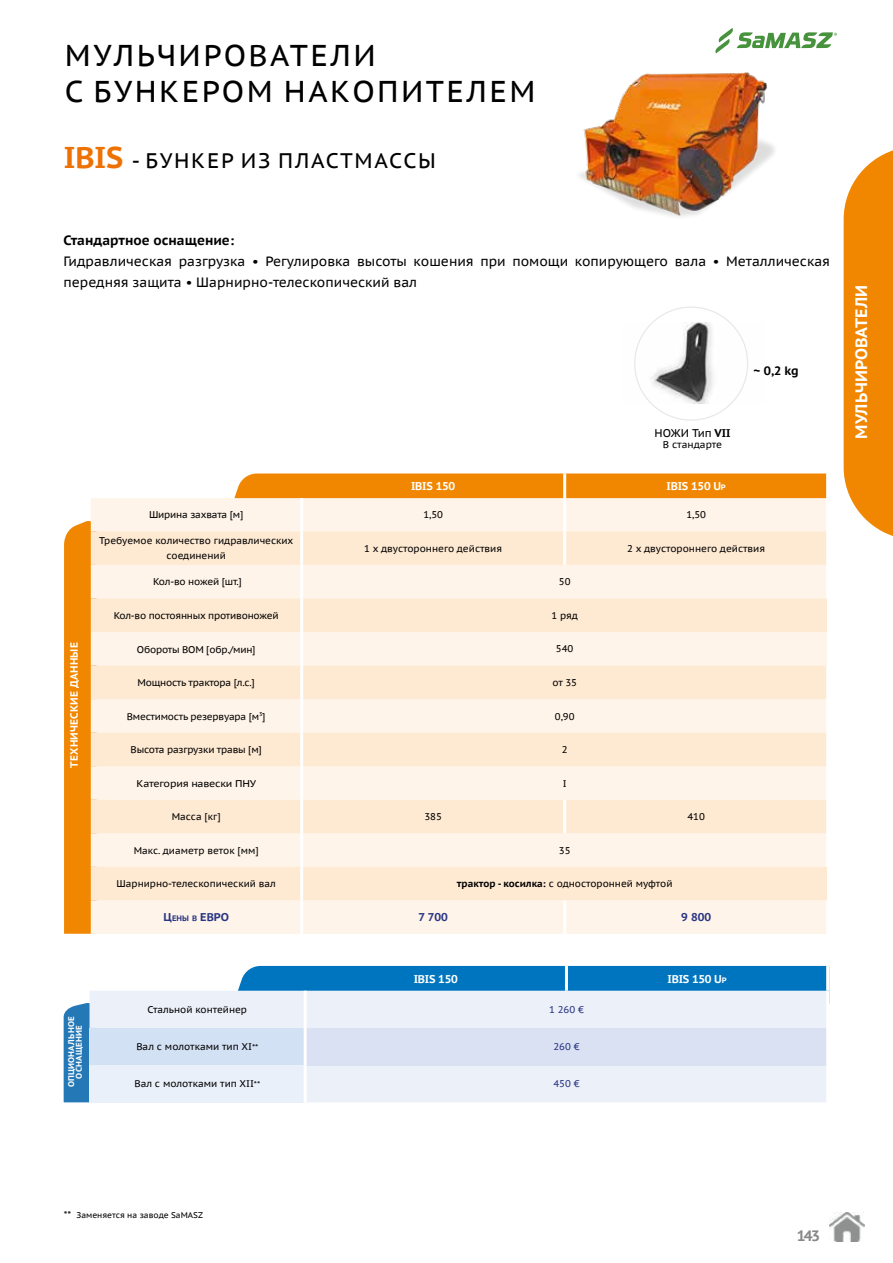
<style>
.page{position:relative;width:893px;height:1263px;background:#fff}
.page>*{position:absolute;margin:0;border:0;box-sizing:border-box;transform-origin:0 0}
.t1{font:30px/36px "PT Sans Caption";letter-spacing:.08em;color:#000}
.t2{font:21px "PT Sans Caption";letter-spacing:.08em;color:#000}
.t3{font:700 16.5px "PT Sans Caption";color:#fff}
.t4{font:700 15px "PT Sans Caption";color:#878787}
.t5{font:13.5px/21px "PT Sans Caption";color:#000}
.t6{font:700 13.5px "PT Sans Caption";color:#000}
.t7{font:700 12.15px "PT Sans Caption";color:#000}
.t8{font:700 11.25px "PT Sans Caption";letter-spacing:-.02em;color:#fff}
.t9{font:11.25px "PT Sans Caption";color:#000}
.t10{font:700 11.25px "PT Sans Caption";color:#283583}
.t11{font:700 11.25px "PT Sans Caption";color:#283583}
.t12{font:700 10.5px "PT Sans Caption";letter-spacing:.02em;color:#fff}
.t13{font:9.9px "PT Sans Caption";color:#000}
.t14{font:9.75px/15px "PT Sans Caption";letter-spacing:-.005em;color:#000;text-align:center}
.t15{font:9.75px "PT Sans Caption";letter-spacing:-.005em;color:#000;scale:1.07 1}
.t16{font:9.75px "PT Sans Caption";letter-spacing:-.025em;color:#000}
.t17{font:9.75px "PT Sans Caption";color:#283583}
.t18{font:8.25px "PT Sans Caption";color:#000}
.t19{font:700 8.25px/7.5px "PT Sans Caption";letter-spacing:.025em;color:#fff;text-align:center}
.t20{font:700 7.8px "PT Sans Caption";color:#283583}
.s1{font-weight:700;font-size:30px;color:#ee7203}
.s2{font-weight:700}
.s3{font-size:7.8px}
.s4{font-size:11.25px}
.s5{font-size:8.25px}
.s6{font-size:9.75px}
</style>
<div class="page">
<svg style="left:64px;top:520px;width:27px;height:414px;background:#f18906"></svg>
<div style="left:234px;top:473px;width:592px;height:25px;background:#f18700"></div>
<div style="left:237px;top:966px;width:589px;height:25px;background:#0075bf"></div>
<svg style="left:64px;top:1003px;width:26px;height:99px;background:#317fba"></svg>
<svg style="left:844px;top:150px;width:49px;height:386px;background:#f29218"></svg>
<svg style="left:718px;top:28px;width:119px;height:21px"></svg>
<img style="left:829px;top:1212px;width:35px;height:29px">
<img style="left:579px;top:47px;width:230px;height:170px">
<img style="left:634px;top:322px;width:114px;height:82px">
<div style="left:91px;top:498px;width:735px;height:436px;background:#fff4e9"></div>
<svg style="left:91px;top:531px;width:736px;height:369px;background:#feeedc"></svg>
<hr style="left:300px;top:498px;width:3px;height:33px;background:#fff">
<hr style="left:300px;top:531px;width:3px;height:34px;background:#fff">
<hr style="left:300px;top:565px;width:3px;height:33px;background:#fff">
<hr style="left:300px;top:598px;width:3px;height:34px;background:#fff">
<hr style="left:300px;top:632px;width:3px;height:33px;background:#fff">
<hr style="left:300px;top:665px;width:3px;height:34px;background:#fff">
<hr style="left:300px;top:699px;width:3px;height:34px;background:#fff">
<hr style="left:300px;top:733px;width:3px;height:33px;background:#fff">
<hr style="left:300px;top:766px;width:3px;height:34px;background:#fff">
<hr style="left:300px;top:800px;width:3px;height:33px;background:#fff">
<hr style="left:300px;top:833px;width:3px;height:34px;background:#fff">
<hr style="left:300px;top:867px;width:3px;height:33px;background:#fff">
<hr style="left:300px;top:900px;width:3px;height:34px;background:#fff">
<hr style="left:563px;top:473px;width:3px;height:25px;background:#fff">
<hr style="left:563px;top:498px;width:3px;height:33px;background:#fff">
<hr style="left:563px;top:531px;width:3px;height:34px;background:#fff">
<hr style="left:826px;top:531px;width:3px;height:34px;background:#fff">
<hr style="left:826px;top:565px;width:3px;height:33px;background:#fff">
<hr style="left:826px;top:665px;width:3px;height:34px;background:#fff">
<hr style="left:826px;top:699px;width:3px;height:34px;background:#fff">
<hr style="left:826px;top:733px;width:3px;height:33px;background:#fff">
<hr style="left:826px;top:766px;width:3px;height:34px;background:#fff">
<hr style="left:563px;top:800px;width:3px;height:33px;background:#fff">
<hr style="left:826px;top:800px;width:3px;height:33px;background:#fff">
<hr style="left:826px;top:833px;width:3px;height:34px;background:#fff">
<hr style="left:563px;top:900px;width:3px;height:34px;background:#fff">
<div style="left:90px;top:991px;width:736px;height:111px;background:#ecf0f9"></div>
<div style="left:90px;top:1028px;width:215px;height:37px;background:#d3e1f4"></div>
<div style="left:305px;top:1028px;width:523px;height:37px;background:#d9e1f2"></div>
<div style="left:90px;top:1065px;width:215px;height:37px;background:#eaf0fa"></div>
<hr style="left:304px;top:1028px;width:3px;height:37px;background:#fff">
<hr style="left:304px;top:1065px;width:3px;height:37px;background:#fff">
<hr style="left:565px;top:966px;width:3px;height:25px;background:#fff">
<hr style="left:826px;top:1028px;width:3px;height:37px;background:#fff">
<hr style="left:304px;top:991px;width:3px;height:37px;background:#fff">
<h1 class="t1" style="left:65px;top:36px;width:472px">МУЛЬЧИРОВАТЕЛИ<br>С БУНКЕРОМ НАКОПИТЕЛЕМ</h1>
<h2 class="t2" style="left:64px;top:147px;width:374px"><span class="s1">IBIS</span> - БУНКЕР ИЗ ПЛАСТМАССЫ</h2>
<h3 class="t6" style="left:64px;top:231px;width:172px">Стандартное оснащение:</h3>
<h3 class="t5" style="left:64px;top:250px;width:768px">Гидравлическая разгрузка • Регулировка высоты кошения при помощи копирующего вала • Металлическая передняя защита • Шарнирно-телескопический вал</h3>
<p class="t7" style="left:754px;top:363px;width:47px">~ 0,2 kg</p>
<p class="t12" style="left:67px;top:768px;width:127px;rotate:-90deg">ТЕХНИЧЕСКИЕ ДАННЫЕ</p>
<p class="t9" style="left:654px;top:426px;width:78px">НОЖИ Тип <span class="s2">VII</span></p>
<p class="t13" style="left:663px;top:438px;width:61px">В стандарте</p>
<p class="t8" style="left:411px;top:479px;width:46px">IBIS 150</p>
<p class="t8" style="left:667px;top:479px;width:60px">IBIS 150 U<span class="s3">p</span></p>
<p class="t14" style="left:149px;top:507px;width:96px">Ширина захвата [м]</p>
<p class="t14" style="left:423px;top:507px;width:21px">1,50</p>
<p class="t14" style="left:686px;top:507px;width:21px">1,50</p>
<p class="t14" style="left:99px;top:533px;width:196px">Требуемое количество гидравлических соединений</p>
<p class="t14" style="left:364px;top:541px;width:139px">1 x двустороннего действия</p>
<p class="t14" style="left:627px;top:541px;width:139px">2 x двустороннего действия</p>
<p class="t16" style="left:153px;top:576px;width:90px">Кол-во ножей [шт.]</p>
<p class="t14" style="left:559px;top:574px;width:13px">50</p>
<p class="t14" style="left:114px;top:608px;width:166px">Кол-во постоянных противоножей</p>
<p class="t14" style="left:551px;top:608px;width:28px">1 ряд</p>
<p class="t14" style="left:137px;top:641px;width:120px">Обороты ВОМ [обр./мин]</p>
<p class="t14" style="left:556px;top:641px;width:19px">540</p>
<p class="t14" style="left:138px;top:675px;width:119px">Мощность трактора [л.с.]</p>
<p class="t14" style="left:552px;top:675px;width:26px">от 35</p>
<p class="t14" style="left:127px;top:708px;width:140px">Вместимость резервуара [м<sup>3</sup>]</p>
<p class="t14" style="left:555px;top:708px;width:21px">0,90</p>
<p class="t14" style="left:131px;top:742px;width:133px">Высота разгрузки травы [м]</p>
<p class="t14" style="left:562px;top:742px;width:7px">2</p>
<p class="t15" style="left:137px;top:777px;width:113px">Категория навески ПНУ</p>
<p class="t14" style="left:563px;top:775px;width:5px">I</p>
<p class="t14" style="left:172px;top:809px;width:50px">Масса [кг]</p>
<p class="t14" style="left:424px;top:809px;width:19px">385</p>
<p class="t14" style="left:687px;top:809px;width:19px">410</p>
<p class="t14" style="left:134px;top:843px;width:126px">Макс. диаметр веток [мм]</p>
<p class="t14" style="left:559px;top:842px;width:13px">35</p>
<p class="t14" style="left:117px;top:876px;width:161px">Шарнирно-телескопический вал</p>
<p class="t14" style="left:457px;top:876px;width:217px"><span class="s2">трактор - косилка:</span> с односторонней муфтой</p>
<p class="t20" style="left:164px;top:913px;width:15px"><span class="s4">Ц</span>ены</p>
<p class="t11" style="left:192px;top:910px;width:38px"><span class="s3">в</span> ЕВРО</p>
<p class="t10" style="left:419px;top:910px;width:31px">7 700</p>
<p class="t10" style="left:681px;top:910px;width:31px">9 800</p>
<p class="t19" style="left:67px;top:1087px;width:72px;rotate:-90deg">ОПЦИОНАЛЬНОЕ<br>ОСНАЩЕНИЕ</p>
<p class="t8" style="left:414px;top:971px;width:46px">IBIS 150</p>
<p class="t8" style="left:667px;top:971px;width:60px">IBIS 150 U<span class="s3">p</span></p>
<p class="t14" style="left:148px;top:1002px;width:101px">Стальной контейнер</p>
<p class="t17" style="left:549px;top:1003px;width:36px">1 260 €</p>
<p class="t14" style="left:136px;top:1039px;width:124px">Вал с молотками тип ХI<span class="s5">**</span></p>
<p class="t17" style="left:553px;top:1040px;width:28px">260 €</p>
<p class="t14" style="left:134px;top:1076px;width:127px">Вал с молотками тип ХII<span class="s5">**</span></p>
<p class="t17" style="left:553px;top:1078px;width:28px">450 €</p>
<h3 class="t3" style="left:850px;top:439px;width:156px;rotate:-90deg">МУЛЬЧИРОВАТЕЛИ</h3>
<p class="t18" style="left:64px;top:1210px;width:141px"><span class="s6">**</span> Заменяется на заводе SaMASZ</p>
<h3 class="t4" style="left:797px;top:1225px;width:25px">143</h3>
</div>
